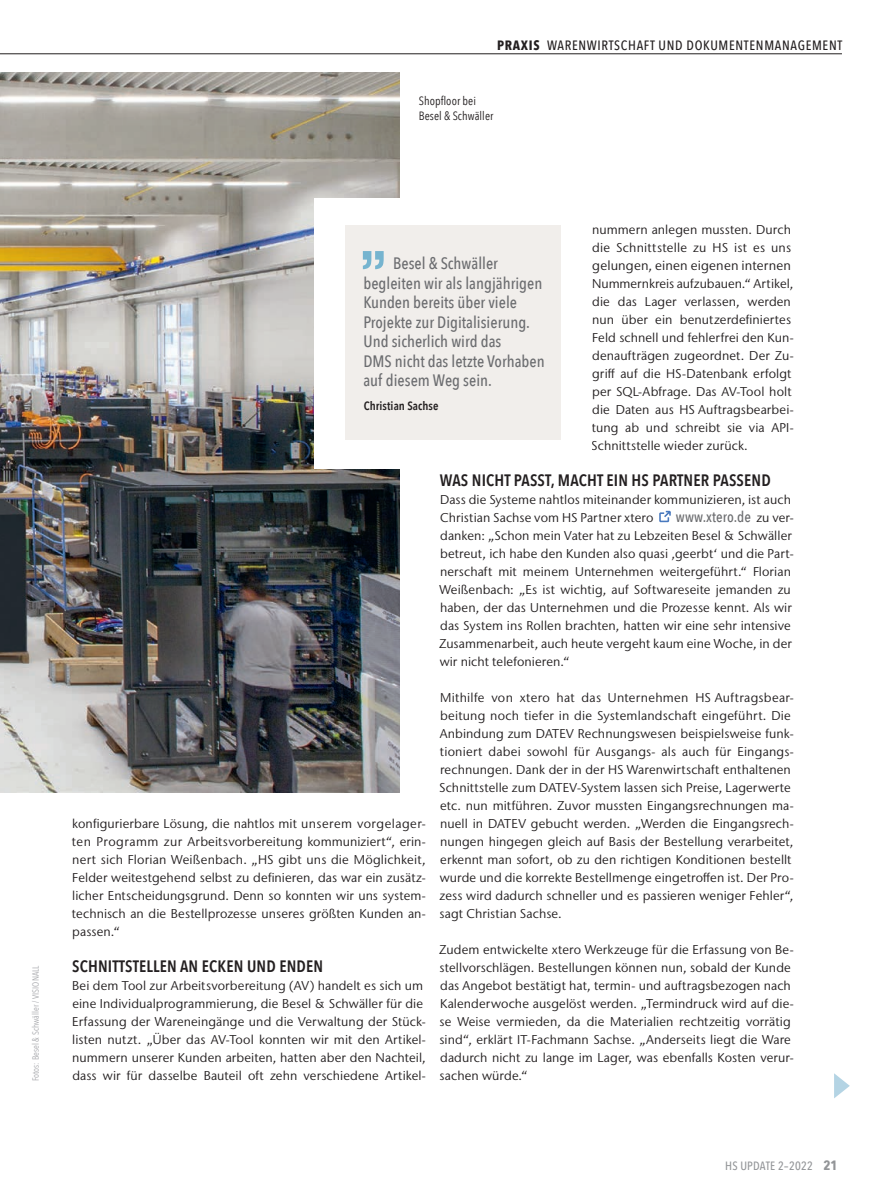
<style>
.page{position:relative;width:893px;height:1191px;background:#fff}
.page>*{position:absolute;margin:0;border:0;box-sizing:border-box;transform-origin:0 0}
.t1{font:500 16.5px/19.5px "Avenir Next Condensed";color:#6c6d70}
.t2{font:600 16.5px "Avenir Next Condensed";letter-spacing:.01em;color:#231f20}
.t3{font:500 15px "Avenir Next Condensed";letter-spacing:.005em;color:#6c6d70}
.t4{font:500 13.5px "Avenir Next Condensed";letter-spacing:.05em;color:#231f20}
.t5{font:13.2px "Stone Sans IIITC Pro";letter-spacing:.01em;color:#231f20}
.t6{font:12.75px/18px "Stone Sans IIITC Pro";letter-spacing:.005em;color:#231f20}
.t7{font:12px/15px "Avenir Next Condensed";letter-spacing:.005em;color:#231f20}
.t8{font:500 12px "Avenir Next Condensed";letter-spacing:.02em;color:#939598}
.t9{font:600 12px "Avenir Next Condensed";letter-spacing:.005em;color:#231f20}
.t10{font:9px "Avenir Next Condensed";letter-spacing:.005em;color:#a8a9ad}
.s1{font-weight:700}
.s2{font-family:"Stone Sans IIITC Pro";font-weight:400;font-size:12.75px;color:#231f20}
.s3{font-weight:700;font-size:13.5px}
</style>
<div class="page">
<img style="left:0;top:72px;width:400px;height:720px">
<hr style="left:0;top:54px;width:842px;height:1px;background:#231f20">
<svg style="left:659px;top:510px;width:12px;height:13px"></svg>
<svg style="left:834px;top:1073px;width:16px;height:25px"></svg>
<div style="left:315px;top:198px;width:277px;height:252px;background:#fff"></div>
<div style="left:315px;top:371px;width:104px;height:97px;background:#fff"></div>
<div style="left:346px;top:225px;width:215px;height:214px;background:#f1eeeb"></div>
<svg style="left:363px;top:251px;width:21px;height:18px"></svg>
<p class="t4" style="left:497px;top:37px;width:347px"><span class="s1">PRAXIS</span> WARENWIRTSCHAFT UND DOKUMENTENMANAGEMENT</p>
<p class="t7" style="left:419px;top:93px;width:76px">Shopfloor bei<br>Besel &amp; Schwäller</p>
<p class="t10" style="left:28px;top:1081px;width:117px;rotate:-90deg">Fotos: Besel &amp; Schwäller / VISIONALL</p>
<p class="t6" style="left:592px;top:220px;width:200px">nummern anlegen mussten. Durch die Schnittstelle zu HS ist es uns</p>
<p class="t5" style="left:592px;top:257px;width:200px">gelungen, einen eigenen internen</p>
<p class="t6" style="left:591px;top:274px;width:204px">Nummernkreis aufzubauen.“ Artikel, die das Lager verlassen, werden nun über ein benutzerdefiniertes Feld schnell und fehlerfrei den Kun&shy;denaufträgen zugeordnet. Der Zu&shy;griff auf die HS-Datenbank erfolgt per SQL-Abfrage. Das AV-Tool holt die Daten aus HS Auftragsbearbei&shy;tung ab und schreibt sie via API-Schnittstelle wieder zurück.</p>
<p class="t2" style="left:440px;top:466px;width:332px">WAS NICHT PASST, MACHT EIN HS PARTNER PASSEND</p>
<p class="t6" style="left:440px;top:490px;width:352px">Dass die Systeme nahtlos miteinander kommunizieren, ist auch<br>Christian Sachse vom HS Partner xtero</p>
<p class="t1" style="left:363px;top:254px;width:183px;text-indent:30px">Besel &amp; Schwäller begleiten wir als langjährigen<br>Kunden bereits über viele<br>Projekte zur Digitalisierung.<br>Und sicherlich wird das<br>DMS nicht das letzte Vorhaben auf diesem Weg sein.</p>
<p class="t9" style="left:364px;top:395px;width:76px">Christian Sachse</p>
<p class="t3" style="left:676px;top:508px;width:119px">www.xtero.de <span class="s2">zu ver-</span></p>
<p class="t6" style="left:439px;top:526px;width:356px">danken: „Schon mein Vater hat zu Lebzeiten Besel &amp; Schwäller betreut, ich habe den Kunden also quasi ‚geerbt‘ und die Part&shy;nerschaft mit meinem Unternehmen weitergeführt.“ Florian Weißenbach: „Es ist wichtig, auf Softwareseite jemanden zu haben, der das Unternehmen und die Prozesse kennt. Als wir das System ins Rollen brachten, hatten wir eine sehr intensive Zusammenarbeit, auch heute vergeht kaum eine Woche, in der wir nicht telefonieren.“</p>
<p class="t6" style="left:439px;top:688px;width:356px">Mithilfe von xtero hat das Unternehmen HS Auftragsbear&shy;beitung noch tiefer in die Systemlandschaft eingeführt. Die Anbindung zum DATEV Rechnungswesen beispielsweise funk&shy;tioniert dabei sowohl für Ausgangs- als auch für Eingangs&shy;rechnungen. Dank der in der HS Warenwirtschaft enthaltenen Schnittstelle zum DATEV-System lassen sich Preise, Lagerwerte etc. nun mitführen. Zuvor mussten Eingangsrechnungen ma&shy;nuell in DATEV gebucht werden. „Werden die Eingangsrech&shy;nungen hingegen gleich auf Basis der Bestellung verarbeitet, erkennt man sofort, ob zu den richtigen Konditionen bestellt wurde und die korrekte Bestellmenge eingetroffen ist. Der Pro&shy;zess wird dadurch schneller und es passieren weniger Fehler“, sagt Christian Sachse.</p>
<p class="t6" style="left:439px;top:940px;width:356px">Zudem entwickelte xtero Werkzeuge für die Erfassung von Be&shy;stellvorschlägen. Bestellungen können nun, sobald der Kunde das Angebot bestätigt hat, termin- und auftragsbezogen nach Kalenderwoche ausgelöst werden. „Termindruck wird auf die&shy;se Weise vermieden, da die Materialien rechtzeitig vorrätig sind“, erklärt IT-Fachmann Sachse. „Anderseits liegt die Ware dadurch nicht zu lange im Lager, was ebenfalls Kosten verur-</p>
<p class="t6" style="left:72px;top:814px;width:355px;text-align:justify">konfigurierbare Lösung, die nahtlos mit unserem vorgelager&shy;ten Programm zur Arbeitsvorbereitung kommuniziert“, erin&shy;nert sich Florian Weißenbach. „HS gibt uns die Möglichkeit, Felder weitestgehend selbst zu definieren, das war ein zusätz&shy;licher Entscheidungsgrund. Denn so konnten wir uns system&shy;technisch an die Bestellprozesse unseres größten Kunden an&shy;passen.“</p>
<p class="t2" style="left:72px;top:952px;width:252px">SCHNITTSTELLEN AN ECKEN UND ENDEN</p>
<p class="t6" style="left:72px;top:976px;width:355px">Bei dem Tool zur Arbeitsvorbereitung (AV) handelt es sich um eine Individualprogrammierung, die Besel &amp; Schwäller für die Erfassung der Wareneingänge und die Verwaltung der Stück&shy;listen nutzt. „Über das AV-Tool konnten wir mit den Artikel&shy;nummern unserer Kunden arbeiten, hatten aber den Nachteil, dass wir für dasselbe Bauteil oft zehn verschiedene Artikel-</p>
<p class="t6" style="left:440px;top:1066px;width:90px">sachen würde.“</p>
<p class="t8" style="left:725px;top:1159px;width:114px">HS UPDATE 2–2022 <span class="s3">21</span></p>
</div>
